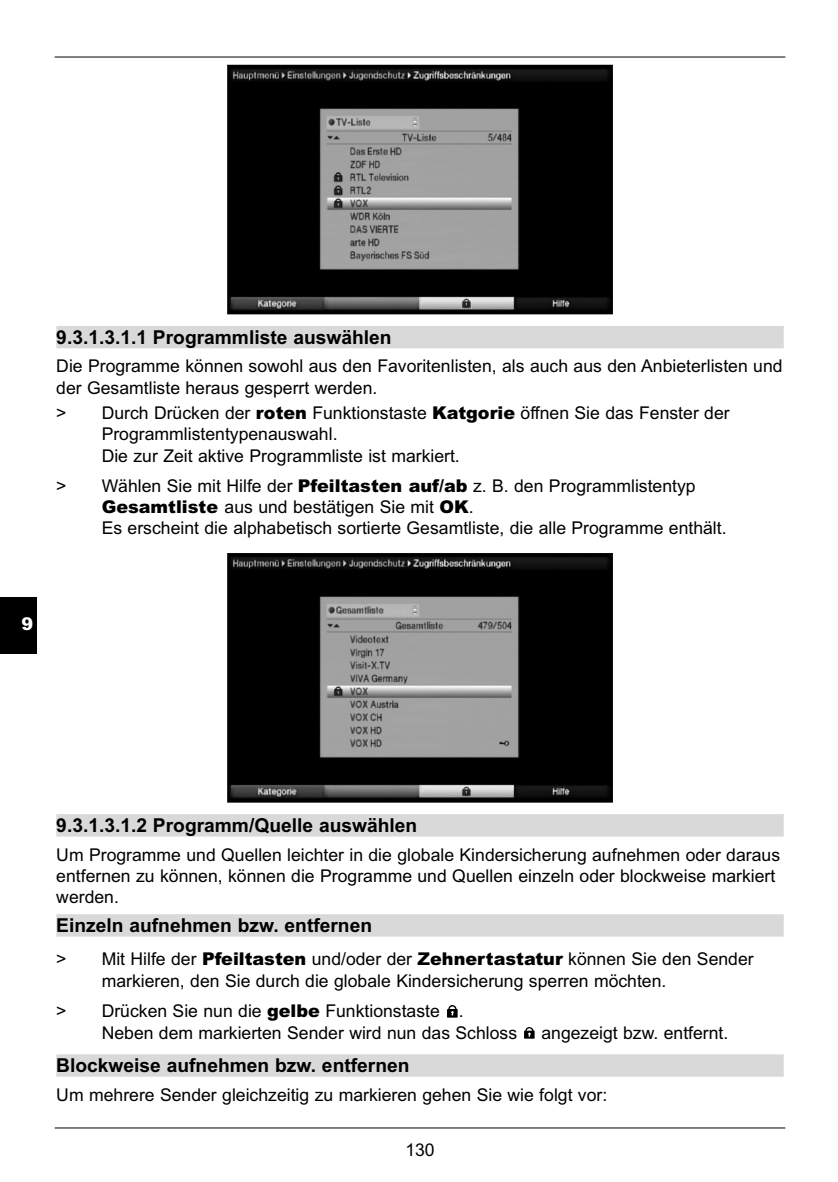
<style>
.page{position:relative;width:838px;height:1182px;background:#fff}
.page>*{position:absolute;margin:0;border:0;box-sizing:border-box;transform-origin:0 0}
.t1{font:700 19.2px "Arial";color:#000}
.t2{font:17.6px/21.2px "Arial";color:#000}
.t3{font:900 17.6px "Arial";color:#fff}
.s1{font-weight:900}
</style>
<div class="page">
<div style="left:56px;top:326px;width:727px;height:22px;background:#d9d9d9"></div>
<div style="left:56px;top:814px;width:727px;height:22px;background:#d9d9d9"></div>
<div style="left:56px;top:914px;width:727px;height:22px;background:#d9d9d9"></div>
<div style="left:56px;top:1054px;width:727px;height:22px;background:#d9d9d9"></div>
<svg style="left:524px;top:1027px;width:10px;height:11px"></svg>
<svg style="left:447px;top:1005px;width:10px;height:11px"></svg>
<img style="left:229px;top:555px;width:382px;height:245px">
<div style="left:227px;top:553px;width:386px;height:249px;border:1px solid #000"></div>
<img style="left:229px;top:67px;width:382px;height:245px">
<div style="left:227px;top:65px;width:386px;height:249px;border:1px solid #000"></div>
<hr style="left:55px;top:57px;width:730px;height:1px;background:#000">
<hr style="left:55px;top:1127px;width:730px;height:1px;background:#000">
<div style="left:0;top:597px;width:37px;height:56px;background:#000"></div>
<p class="t1" style="left:56px;top:330px;width:337px">9.3.1.3.1.1 Programmliste auswählen</p>
<p class="t2" style="left:56px;top:357px;width:727px">Die Programme können sowohl aus den Favoritenlisten, als auch aus den Anbieterlisten und der Gesamtliste heraus gesperrt werden.</p>
<p class="t2" style="left:102px;top:404px;width:629px;text-indent:-45px">&gt; Durch Drücken der <span class="s1">roten</span> Funktionstaste <span class="s1">Katgorie</span> öffnen Sie das Fenster der<br>Programmlistentypenauswahl.<br>Die zur Zeit aktive Programmliste ist markiert.</p>
<p class="t2" style="left:102px;top:476px;width:626px;text-indent:-45px">&gt; Wählen Sie mit Hilfe der <span class="s1">Pfeiltasten auf/ab</span> z. B. den Programmlistentyp<br><span class="s1">Gesamtliste</span> aus und bestätigen Sie mit <span class="s1">OK</span>.<br>Es erscheint die alphabetisch sortierte Gesamtliste, die alle Programme enthält.</p>
<p class="t3" style="left:22px;top:617px;width:13px">9</p>
<p class="t1" style="left:56px;top:818px;width:362px">9.3.1.3.1.2 Programm/Quelle auswählen</p>
<p class="t2" style="left:56px;top:845px;width:725px">Um Programme und Quellen leichter in die globale Kindersicherung aufnehmen oder daraus entfernen zu können, können die Programme und Quellen einzeln oder blockweise markiert werden.</p>
<p class="t1" style="left:56px;top:918px;width:317px">Einzeln aufnehmen bzw. entfernen</p>
<p class="t2" style="left:102px;top:950px;width:653px;text-indent:-45px">&gt; Mit Hilfe der <span class="s1">Pfeiltasten</span> und/oder der <span class="s1">Zehnertastatur</span> können Sie den Sender markieren, den Sie durch die globale Kindersicherung sperren möchten.</p>
<p class="t2" style="left:102px;top:1001px;width:417px;text-indent:-45px">&gt; Drücken Sie nun die <span class="s1">gelbe</span> Funktionstaste .<br>Neben dem markierten Sender wird nun das Schloss</p>
<p class="t2" style="left:541px;top:1023px;width:188px">angezeigt bzw. entfernt.</p>
<p class="t1" style="left:56px;top:1058px;width:354px">Blockweise aufnehmen bzw. entfernen</p>
<p class="t2" style="left:56px;top:1085px;width:552px">Um mehrere Sender gleichzeitig zu markieren gehen Sie wie folgt vor:</p>
<p class="t2" style="left:405px;top:1140px;width:31px">130</p>
</div>
